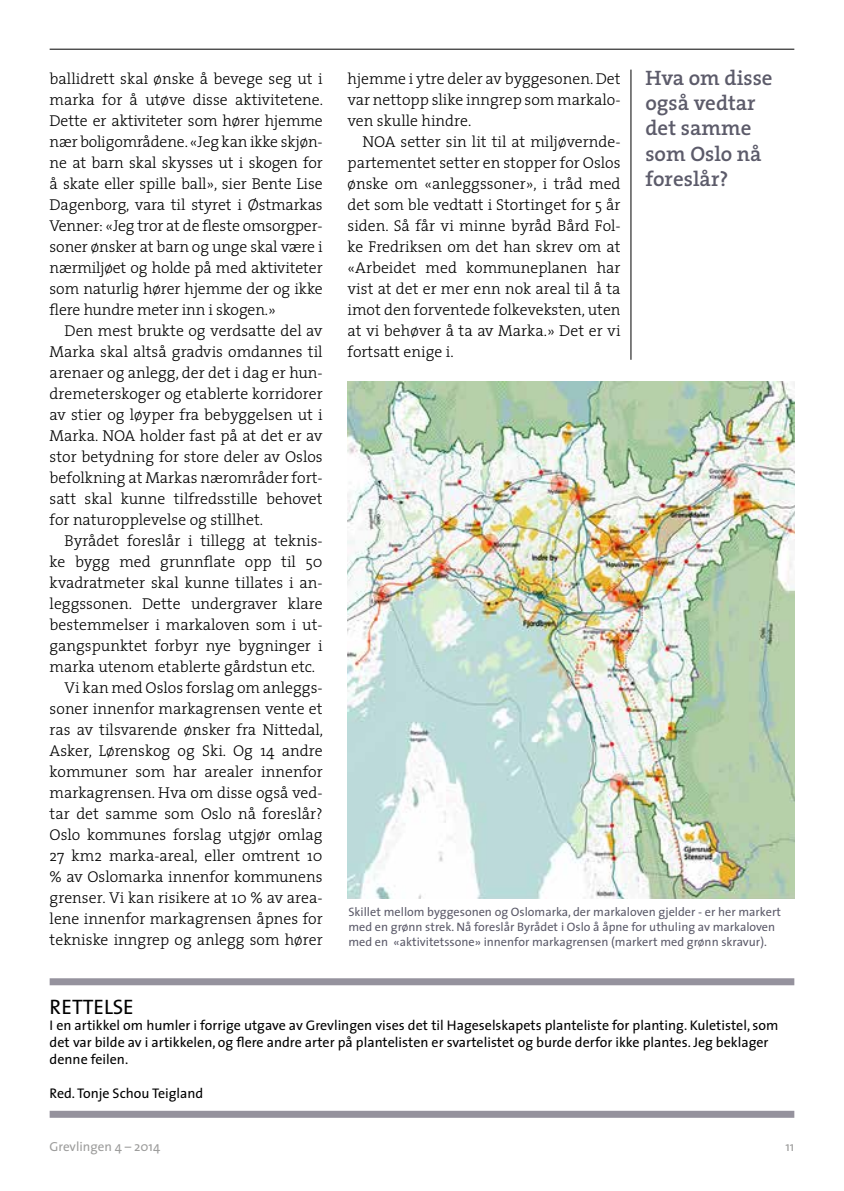
<style>
.page{position:relative;width:844px;height:1191px;background:#fff}
.page>*{position:absolute;margin:0;border:0;box-sizing:border-box;transform-origin:0 0}
.t1{font:600 21px/25.2px "The Serif";color:#5c5b6a}
.t2{font:21px "The Sans";color:#000}
.t3{font:300 15.75px/21px "The Serif";color:#000;text-align:justify}
.t4{font:14px/16.8px "The Sans";color:#000}
.t5{font:13.12px "The Sans";color:#9d9d9c}
.t6{font:12.25px/14.7px "The Sans";color:#5c5b6a}
</style>
<div class="page">
<hr style="left:50px;top:49px;width:744px;height:1px;background:#000">
<hr style="left:630px;top:70px;width:1px;height:290px;background:#000">
<img style="left:347px;top:381px;width:447px;height:517px">
<div style="left:50px;top:978px;width:744px;height:7px;background:#95929d"></div>
<div style="left:50px;top:1110px;width:744px;height:7px;background:#95929d"></div>
<p class="t3" style="left:50px;top:69px;width:275px">ballidrett skal ønske å bevege seg ut i marka for å utøve disse aktivitetene.<br>Dette er aktiviteter som hører hjemme nær boligområdene. «Jeg kan ikke skjøn&shy;ne at barn skal skysses ut i skogen for å skate eller spille ball», sier Bente Lise Dagenborg, vara til styret i Østmarkas Venner: «Jeg tror at de fleste omsorgper&shy;soner ønsker at barn og unge skal være i nærmiljøet og holde på med aktiviteter som naturlig hører hjemme der og ikke flere hundre meter inn i skogen.»</p>
<p class="t3" style="left:50px;top:321px;width:274px;text-indent:15px">Den mest brukte og verdsatte del av Marka skal altså gradvis omdannes til arenaer og anlegg, der det i dag er hun&shy;dremeterskoger og etablerte korridorer av stier og løyper fra bebyggelsen ut i Marka. NOA holder fast på at det er av stor betydning for store deler av Oslos befolkning at Markas nærområder fort&shy;satt skal kunne tilfredsstille behovet for naturopplevelse og stillhet.</p>
<p class="t3" style="left:64px;top:531px;width:259px">Byrådet foreslår i tillegg at teknis-</p>
<p class="t3" style="left:50px;top:552px;width:274px">ke bygg med grunnflate opp til 50</p>
<p class="t3" style="left:50px;top:573px;width:274px">kvadratmeter skal kunne tillates i an-</p>
<p class="t3" style="left:50px;top:594px;width:274px">leggssonen. Dette undergraver klare</p>
<p class="t3" style="left:50px;top:615px;width:274px">bestemmelser i markaloven som i ut-</p>
<p class="t3" style="left:50px;top:636px;width:274px">gangspunktet forbyr nye bygninger i</p>
<p class="t3" style="left:50px;top:657px;width:267px">marka utenom etablerte gårdstun etc.</p>
<p class="t3" style="left:64px;top:678px;width:259px">Vi kan med Oslos forslag om anleggs-</p>
<p class="t3" style="left:50px;top:699px;width:274px">soner innenfor markagrensen vente et</p>
<p class="t3" style="left:50px;top:720px;width:275px">ras av tilsvarende ønsker fra Nittedal,</p>
<p class="t3" style="left:50px;top:741px;width:274px">Asker, Lørenskog og Ski. Og 14 andre</p>
<p class="t3" style="left:50px;top:762px;width:274px">kommuner som har arealer innenfor</p>
<p class="t3" style="left:50px;top:783px;width:274px">markagrensen. Hva om disse også ved-</p>
<p class="t3" style="left:50px;top:804px;width:274px">tar det samme som Oslo nå foreslår?</p>
<p class="t3" style="left:50px;top:825px;width:274px">Oslo kommunes forslag utgjør omlag</p>
<p class="t3" style="left:50px;top:846px;width:274px">27 km2 marka-areal, eller omtrent 10</p>
<p class="t3" style="left:50px;top:867px;width:274px">% av Oslomarka innenfor kommunens</p>
<p class="t3" style="left:50px;top:888px;width:274px">grenser. Vi kan risikere at 10 % av area-</p>
<p class="t3" style="left:50px;top:909px;width:274px">lene innenfor markagrensen åpnes for</p>
<p class="t3" style="left:50px;top:930px;width:274px">tekniske inngrep og anlegg som hører</p>
<p class="t3" style="left:347px;top:69px;width:274px">hjemme i ytre deler av byggesonen. Det var nettopp slike inngrep som markalo&shy;ven skulle hindre.</p>
<p class="t3" style="left:347px;top:132px;width:274px;text-indent:15px">NOA setter sin lit til at miljøvernde&shy;partementet setter en stopper for Oslos ønske om «anleggssoner», i tråd med det som ble vedtatt i Stortinget for 5 år siden. Så får vi minne byråd Bård Fol&shy;ke Fredriksen om det han skrev om at «Arbeidet med kommuneplanen har vist at det er mer enn nok areal til å ta imot den forventede folkeveksten, uten at vi behøver å ta av Marka.» Det er vi fortsatt enige i.</p>
<h1 class="t1" style="left:645px;top:67px;width:129px">Hva om disse også vedtar det samme som Oslo nå foreslår?</h1>
<p class="t6" style="left:348px;top:905px;width:434px">Skillet mellom byggesonen og Oslomarka, der markaloven gjelder - er her markert med en grønn strek. Nå foreslår Byrådet i Oslo å åpne for uthuling av markaloven med en «aktivitetssone» innenfor markagrensen (markert med grønn skravur).</p>
<h1 class="t2" style="left:50px;top:995px;width:86px">RETTELSE</h1>
<p class="t4" style="left:50px;top:1017px;width:730px">I en artikkel om humler i forrige utgave av Grevlingen vises det til Hageselskapets planteliste for planting. Kuletistel, som det var bilde av i artikkelen, og flere andre arter på plantelisten er svartelistet og burde derfor ikke plantes. Jeg beklager denne feilen.</p>
<p class="t4" style="left:50px;top:1085px;width:155px">Red. Tonje Schou Teigland</p>
<p class="t5" style="left:50px;top:1141px;width:112px">Grevlingen 4 – 2014</p>
<p class="t5" style="left:785px;top:1139px;width:10px">11</p>
</div>
